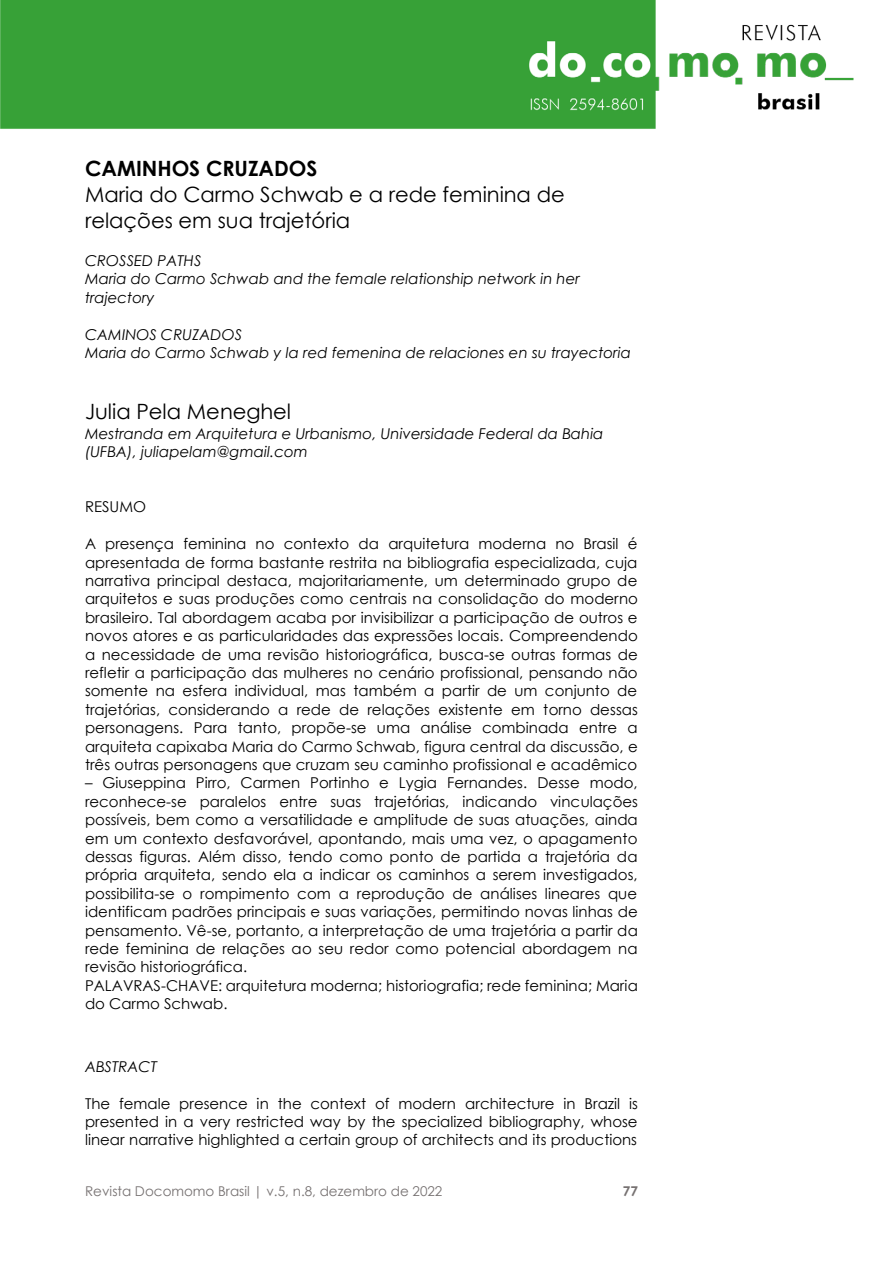
<style>
.page{position:relative;width:893px;height:1263px;background:#fff}
.page>*{position:absolute;margin:0;border:0;box-sizing:border-box;transform-origin:0 0}
.t1{font:21px/25.8px "Century Gothic";color:#000}
.t2{font:700 21px "Century Gothic";color:#000}
.t3{font:15px/18.5px "Century Gothic";color:#000;text-align:justify}
.t4{font:italic 15px/18.5px "Century Gothic";color:#000}
.t5{font:13.5px "Century Gothic";color:#767171}
.t6{font:700 13.5px "Century Gothic";color:#767171}
</style>
<div class="page">
<img style="left:0;top:0;width:854px;height:129px">
<h1 class="t2" style="left:85px;top:153px;width:234px">CAMINHOS CRUZADOS</h1>
<h1 class="t1" style="left:85px;top:181px;width:481px">Maria do Carmo Schwab e a rede feminina de relações em sua trajetória</h1>
<p class="t4" style="left:85px;top:251px;width:496px">CROSSED PATHS<br>Maria do Carmo Schwab and the female relationship network in her trajectory</p>
<p class="t4" style="left:85px;top:325px;width:547px">CAMINOS CRUZADOS<br>Maria do Carmo Schwab y la red femenina de relaciones en su trayectoria</p>
<h1 class="t1" style="left:85px;top:398px;width:208px">Julia Pela Meneghel</h1>
<p class="t4" style="left:85px;top:424px;width:520px">Mestranda em Arquitetura e Urbanismo, Universidade Federal da Bahia (UFBA), juliapelam@gmail.com</p>
<p class="t3" style="left:85px;top:497px;width:63px">RESUMO</p>
<p class="t3" style="left:85px;top:534px;width:554px">A presença feminina no contexto da arquitetura moderna no Brasil é apresentada de forma bastante restrita na bibliografia especializada, cuja narrativa principal destaca, majoritariamente, um determinado grupo de arquitetos e suas produções como centrais na consolidação do moderno brasileiro. Tal abordagem acaba por invisibilizar a participação de outros e novos atores e as particularidades das expressões locais. Compreendendo a necessidade de uma revisão historiográfica, busca-se outras formas de refletir a participação das mulheres no cenário profissional, pensando não somente na esfera individual, mas também a partir de um conjunto de trajetórias, considerando a rede de relações existente em torno dessas personagens. Para tanto, propõe-se uma análise combinada entre a arquiteta capixaba Maria do Carmo Schwab, figura central da discussão, e três outras personagens que cruzam seu caminho profissional e acadêmico</p>
<p class="t3" style="left:85px;top:773px;width:554px;text-align:left">– Giuseppina Pirro, Carmen Portinho e Lygia Fernandes. Desse modo, reconhece-se paralelos entre suas trajetórias, indicando vinculações possíveis, bem como a versatilidade e amplitude de suas atuações, ainda em um contexto desfavorável, apontando, mais uma vez, o apagamento dessas figuras. Além disso, tendo como ponto de partida a trajetória da própria arquiteta, sendo ela a indicar os caminhos a serem investigados, possibilita-se o rompimento com a reprodução de análises lineares que identificam padrões principais e suas variações, permitindo novas linhas de pensamento. Vê-se, portanto, a interpretação de uma trajetória a partir da rede feminina de relações ao seu redor como potencial abordagem na revisão historiográfica.<br>PALAVRAS-CHAVE: arquitetura moderna; historiografia; rede feminina; Maria do Carmo Schwab.</p>
<p class="t4" style="left:85px;top:1057px;width:74px">ABSTRACT</p>
<p class="t3" style="left:85px;top:1094px;width:554px">The female presence in the context of modern architecture in Brazil is presented in a very restricted way by the specialized bibliography, whose linear narrative highlighted a certain group of architects and its productions</p>
<p class="t5" style="left:85px;top:1182px;width:359px">Revista Docomomo Brasil | v.5, n.8, dezembro de 2022</p>
<p class="t6" style="left:623px;top:1181px;width:17px">77</p>
</div>
